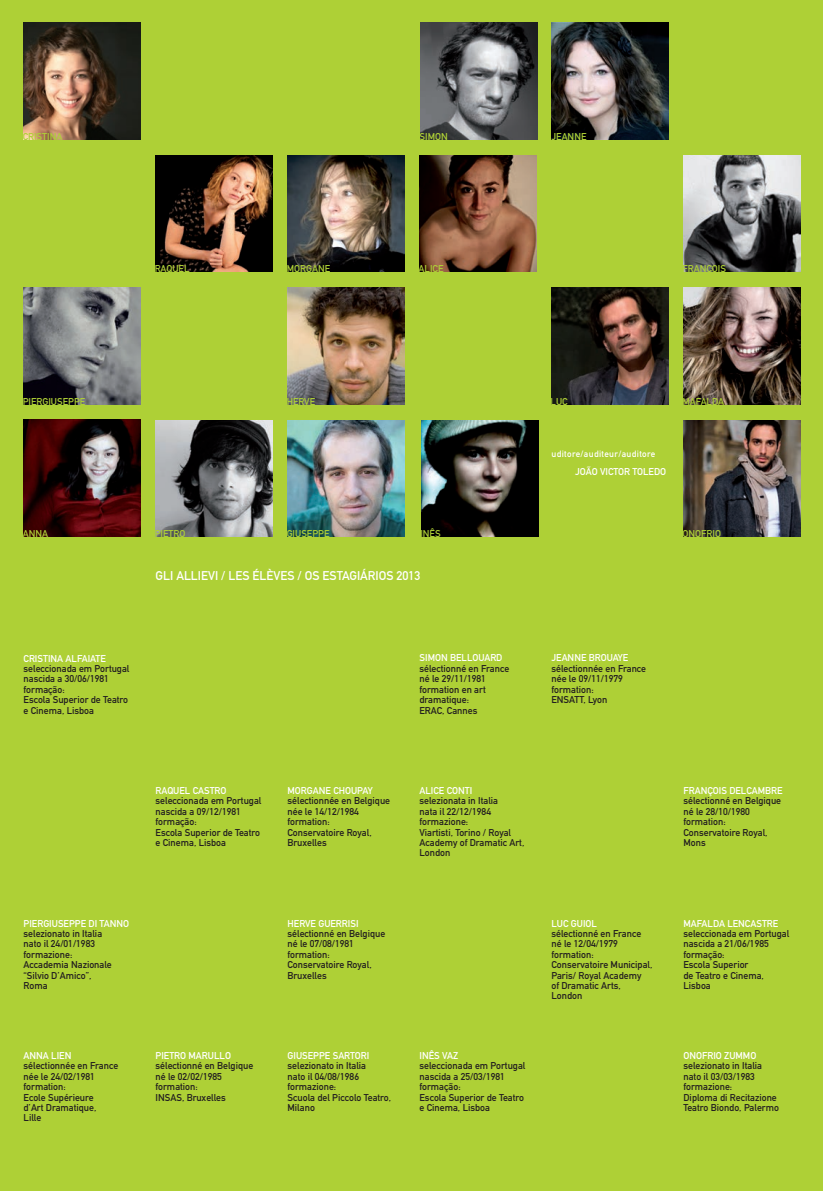
<style>
.page{position:relative;width:823px;height:1191px;background:#fff}
.page>*{position:absolute;margin:0;border:0;box-sizing:border-box;transform-origin:0 0}
.t1{font:12.5px "DIN Mittelschrift";color:#fff}
.t2{font:9.8px/10.4px "DIN Mittelschrift";color:#231f20}
.t3{font:9.8px "DIN Mittelschrift";color:#fff}
.t4{font:9.8px "DIN Mittelschrift";color:#aed036}
.t5{font:9px "DIN Mittelschrift";letter-spacing:.04em;color:#fff}
</style>
<div class="page">
<div style="left:0;top:0;width:822px;height:1191px;background:#aed036"></div>
<img style="left:24px;top:419px;width:116px;height:117px">
<img style="left:24px;top:23px;width:116px;height:116px">
<img style="left:24px;top:288px;width:116px;height:116px">
<img style="left:551px;top:23px;width:117px;height:116px">
<img style="left:155px;top:155px;width:117px;height:117px">
<img style="left:155px;top:420px;width:117px;height:116px">
<img style="left:420px;top:23px;width:117px;height:116px">
<img style="left:287px;top:288px;width:117px;height:116px">
<img style="left:287px;top:155px;width:117px;height:117px">
<img style="left:287px;top:420px;width:117px;height:117px">
<img style="left:551px;top:288px;width:116px;height:116px">
<img style="left:683px;top:288px;width:116px;height:116px">
<img style="left:419px;top:155px;width:117px;height:117px">
<img style="left:421px;top:420px;width:116px;height:117px">
<img style="left:683px;top:155px;width:116px;height:117px">
<img style="left:683px;top:420px;width:116px;height:117px">
<p class="t4" style="left:23px;top:131px;width:41px">CRISTINA</p>
<p class="t4" style="left:419px;top:131px;width:12px">Simon</p>
<p class="t4" style="left:551px;top:131px;width:36px">JEANNE</p>
<p class="t4" style="left:155px;top:263px;width:36px">RAQUEL</p>
<p class="t4" style="left:286px;top:263px;width:45px">MORGANE</p>
<p class="t4" style="left:418px;top:263px;width:26px">ALICE</p>
<p class="t4" style="left:682px;top:263px;width:12px">Fran</p>
<p class="t4" style="left:706px;top:263px;width:11px">çois</p>
<p class="t4" style="left:23px;top:396px;width:64px">PIERGIUSEPPE</p>
<p class="t4" style="left:286px;top:396px;width:30px">HERVE</p>
<p class="t4" style="left:550px;top:396px;width:19px">LUC</p>
<p class="t4" style="left:682px;top:396px;width:43px">MAFALDA</p>
<p class="t5" style="left:551px;top:448px;width:105px">uditore/auditeur/auditore</p>
<p class="t3" style="left:574px;top:465px;width:37px">João Victor</p>
<p class="t3" style="left:632px;top:465px;width:12px">Toledo</p>
<p class="t4" style="left:23px;top:528px;width:27px">ANNA</p>
<p class="t4" style="left:155px;top:528px;width:32px">PIETRO</p>
<p class="t4" style="left:286px;top:528px;width:44px">GIUSEPPE</p>
<p class="t4" style="left:420px;top:528px;width:22px">INÊS</p>
<p class="t4" style="left:682px;top:528px;width:40px">ONOFRIO</p>
<p class="t1" style="left:155px;top:568px;width:28px">Gli allievi</p>
<p class="t1" style="left:221px;top:568px;width:60px">/ Les élèves</p>
<p class="t1" style="left:297px;top:568px;width:40px">/ Os Estagiários</p>
<p class="t1" style="left:396px;top:568px;width:25px">2013</p>
<p class="t3" style="left:24px;top:652px;width:12px">Cristina</p>
<p class="t3" style="left:66px;top:652px;width:12px">Alfaiate</p>
<p class="t2" style="left:24px;top:663px;width:107px">seleccionada em Portugal nascida a 30/06/1981 formação:<br>Escola Superior de Teatro e Cinema, Lisboa</p>
<p class="t3" style="left:419px;top:652px;width:12px">Simon</p>
<p class="t3" style="left:450px;top:652px;width:13px">Bellouard</p>
<p class="t2" style="left:419px;top:663px;width:91px">sélectionné en France né le 29/11/1981 formation en art dramatique:<br>ERAC, Cannes</p>
<p class="t3" style="left:551px;top:652px;width:12px">Jeanne</p>
<p class="t3" style="left:588px;top:652px;width:13px">Brouaye</p>
<p class="t2" style="left:551px;top:663px;width:96px">sélectionnée en France née le 09/11/1979 formation:<br>ENSATT, Lyon</p>
<p class="t3" style="left:155px;top:785px;width:13px">Raquel</p>
<p class="t3" style="left:192px;top:785px;width:13px">Castro</p>
<p class="t2" style="left:155px;top:795px;width:107px">seleccionada em Portugal nascida a 09/12/1981 formação:<br>Escola Superior de Teatro e Cinema, Lisboa</p>
<p class="t3" style="left:287px;top:785px;width:15px">Morgane</p>
<p class="t3" style="left:333px;top:785px;width:12px">Choupay</p>
<p class="t2" style="left:287px;top:795px;width:104px">sélectionnée en Belgique née le 14/12/1984 formation:<br>Conservatoire Royal,<br>Bruxelles</p>
<p class="t3" style="left:24px;top:917px;width:12px">Piergiuseppe</p>
<p class="t3" style="left:88px;top:917px;width:23px">Di Tanno</p>
<p class="t2" style="left:24px;top:928px;width:90px">selezionato in Italia nato il 24/01/1983 formazione:<br>Accademia Nazionale “Silvio D’Amico”,<br>Roma</p>
<p class="t3" style="left:24px;top:1049px;width:14px">Anna</p>
<p class="t3" style="left:51px;top:1049px;width:11px">Lien</p>
<p class="t2" style="left:24px;top:1060px;width:96px">sélectionnée en France née le 24/02/1981 formation:<br>Ecole Supérieure<br>d’Art Dramatique,<br>Lille</p>
<p class="t3" style="left:155px;top:1049px;width:12px">Pietro</p>
<p class="t3" style="left:188px;top:1049px;width:15px">Marullo</p>
<p class="t2" style="left:155px;top:1060px;width:99px">sélectionné en Belgique né le 02/02/1985 formation:<br>INSAS, Bruxelles</p>
<p class="t3" style="left:287px;top:917px;width:13px">Herve</p>
<p class="t3" style="left:318px;top:917px;width:12px">Guerrisi</p>
<p class="t2" style="left:287px;top:928px;width:99px">sélectionné en Belgique né le 07/08/1981 formation:<br>Conservatoire Royal,<br>Bruxelles</p>
<p class="t3" style="left:287px;top:1049px;width:13px">Giuseppe</p>
<p class="t3" style="left:332px;top:1049px;width:12px">Sartori</p>
<p class="t2" style="left:287px;top:1060px;width:105px">selezionato in Italia<br>nato il 04/08/1986 formazione:<br>Scuola del Piccolo Teatro,<br>Milano</p>
<p class="t3" style="left:419px;top:785px;width:12px">Alice</p>
<p class="t3" style="left:446px;top:785px;width:12px">Conti</p>
<p class="t2" style="left:419px;top:795px;width:106px">selezionata in Italia<br>nata il 22/12/1984 formazione:<br>Viartisti, Torino / Royal<br>Academy of Dramatic Art,<br>London</p>
<p class="t3" style="left:419px;top:1049px;width:34px">Inês Vaz</p>
<p class="t2" style="left:419px;top:1060px;width:107px">seleccionada em Portugal nascida a 25/03/1981 formação:<br>Escola Superior de Teatro e Cinema, Lisboa</p>
<p class="t3" style="left:551px;top:917px;width:32px">Luc Guiol</p>
<p class="t2" style="left:551px;top:928px;width:102px">sélectionné en France né le 12/04/1979 formation:<br>Conservatoire Municipal,<br>Paris/ Royal Academy<br>of Dramatic Arts,<br>London</p>
<p class="t3" style="left:683px;top:785px;width:12px">Fran</p>
<p class="t3" style="left:707px;top:785px;width:35px">çois Delcambre</p>
<p class="t2" style="left:683px;top:795px;width:99px">sélectionné en Belgique né le 28/10/1980 formation:<br>Conservatoire Royal,<br>Mons</p>
<p class="t3" style="left:683px;top:917px;width:15px">Mafalda</p>
<p class="t3" style="left:727px;top:917px;width:13px">Lencastre</p>
<p class="t2" style="left:683px;top:928px;width:107px">seleccionada em Portugal nascida a 21/06/1985 formação:<br>Escola Superior<br>de Teatro e Cinema,<br>Lisboa</p>
<p class="t3" style="left:683px;top:1049px;width:13px">Onofrio</p>
<p class="t3" style="left:723px;top:1049px;width:13px">Zummo</p>
<p class="t2" style="left:683px;top:1060px;width:97px">selezionato in Italia nato il 03/03/1983 formazione:<br>Diploma di Recitazione<br>Teatro Biondo, Palermo</p>
</div>
